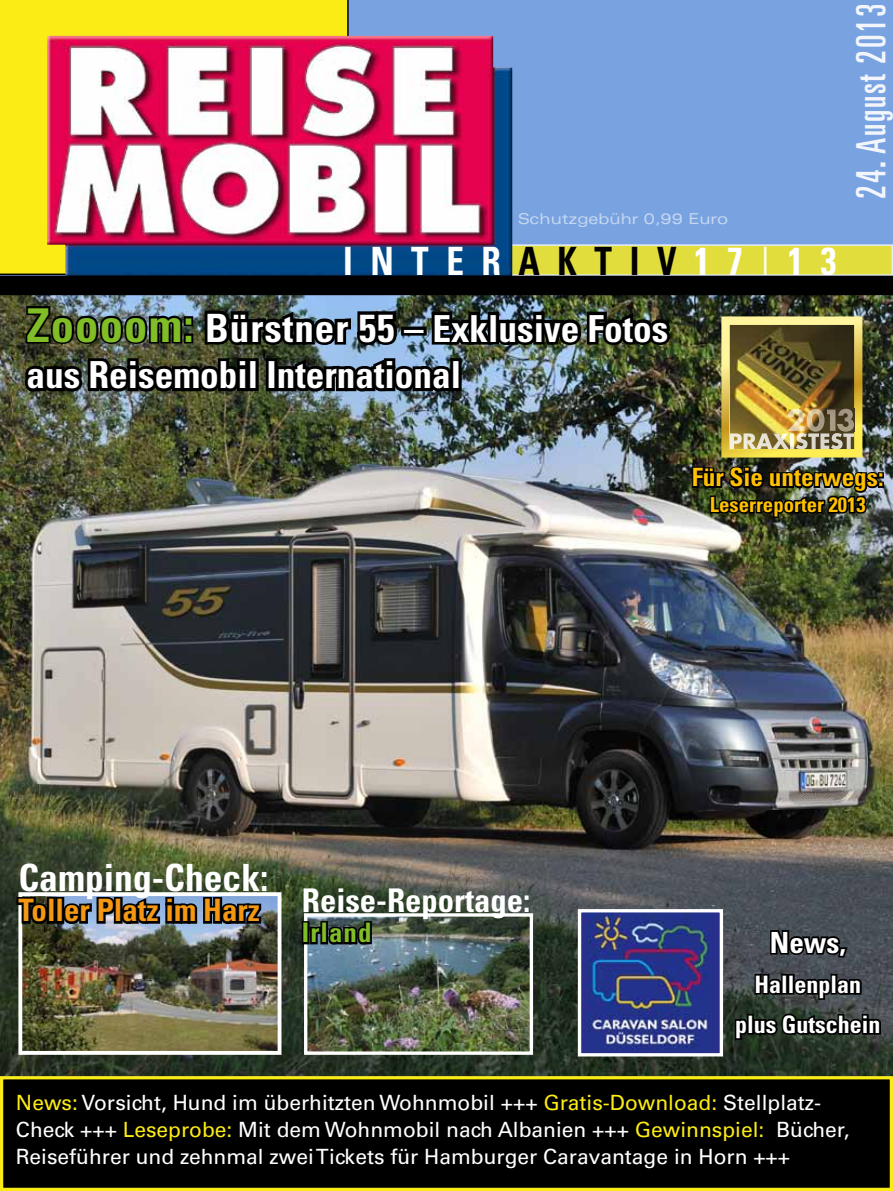
<style>
.page{position:relative;width:893px;height:1191px;background:#fff}
.page>*{position:absolute;margin:0;border:0;box-sizing:border-box;transform-origin:0 0}
.t1{font:ultra-condensed 40.5px "Univers LT Std";letter-spacing:.05em;color:#fff;scale:.9 1}
.t2{font:700 condensed 39px "Univers LT Std";letter-spacing:.5em;color:#fff;scale:.9 1}
.t3{font:700 condensed 37.5px "Univers LT Std";color:#fff}
.t4{font:700 condensed 37.2px/46.5px "Univers LT Std";color:#fff}
.t5{font:700 condensed 32.7px "Univers LT Std";color:#fff}
.t6{font:700 condensed 30.9px "Univers LT Std";color:#f49712}
.t7{font:700 condensed 29.1px "Univers LT Std";color:#fff}
.t8{font:700 condensed 26.85px "Univers LT Std";letter-spacing:.04em;color:#81bd26}
.t9{font:700 condensed 25.2px "Univers LT Std";color:#fec000}
.t10{font:700 condensed 24px/40px "Univers LT Std";color:#fff;text-align:center}
.t11{font:21px/27px "Univers LT Std";color:#fff}
.t12{font:700 condensed 20.7px "Univers LT Std";color:#fec000}
.t13{font:expanded 15px "Univers LT Std";color:#fff}
.s1{color:#000}
.s2{font-weight:300;font-stretch:normal}
.s3{font-size:46.5px;color:#81bd26}
.s4{font-size:39px}
.s5{color:#fcec15}
</style>
<div class="page">
<img style="left:0;top:295px;width:893px;height:781px">
<div style="left:0;top:0;width:893px;height:295px;background:#79a3e0"></div>
<div style="left:113px;top:244px;width:780px;height:32px;background:#e1dd3d;border:2px solid #fff"></div>
<div style="left:0;top:0;width:349px;height:275px;background:#fcec15"></div>
<img style="left:47px;top:36px;width:465px;height:214px">
<img style="left:22px;top:250px;width:651px;height:152px">
<div style="left:450px;top:358px;width:12px;height:33px;border:6px solid #000"></div>
<img style="left:308px;top:917px;width:221px;height:133px">
<div style="left:304px;top:913px;width:229px;height:141px;border:3px solid #fff"></div>
<div style="left:302px;top:921px;width:8px;height:23px;border:4px solid #000"></div>
<svg style="left:308px;top:854px;width:66px;height:94px;background:#4a5247"></svg>
<div style="left:1px;top:276px;width:891px;height:18px;background:#000"></div>
<div style="left:0;top:276px;width:893px;height:19px;border:2px solid #000"></div>
<div style="left:2px;top:1077px;width:889px;height:112px;background:#000"></div>
<div style="left:0;top:1076px;width:893px;height:115px;border:3px solid #fcec15"></div>
<div style="left:579px;top:910px;width:142px;height:144px;background:#29308b"></div>
<img style="left:588px;top:913px;width:121px;height:136px">
<div style="left:578px;top:909px;width:145px;height:147px;border:3px solid #fff"></div>
<svg style="left:753px;top:914px;width:110px;height:87px;background:#31363a"></svg>
<svg style="left:733px;top:1011px;width:150px;height:30px;background:#181e18"></svg>
<img style="left:23px;top:897px;width:253px;height:152px">
<div style="left:18px;top:892px;width:263px;height:162px;border:4px solid #fff"></div>
<svg style="left:14px;top:894px;width:36px;height:32px"></svg>
<div style="left:47px;top:897px;width:9px;height:26px;border:4px solid #000"></div>
<div style="left:56px;top:897px;width:8px;height:26px;border:4px solid #000"></div>
<img style="left:61px;top:819px;width:101px;height:109px">
<div style="left:165px;top:903px;width:9px;height:20px;border:4px solid #000"></div>
<div style="left:165px;top:897px;width:9px;height:7px;border:4px solid #000"></div>
<img style="left:171px;top:819px;width:92px;height:109px">
<img style="left:690px;top:316px;width:194px;height:203px">
<p class="t13" style="left:517px;top:209px;width:212px">Schutzgebühr 0,99 Euro</p>
<h2 class="t2" style="left:343px;top:237px;width:550px">INTER<span class="s1">AKTIV</span>17<span class="s2">I</span>13</h2>
<h3 class="t4" style="left:26px;top:305px;width:643px"><span class="s3">Zoooom:</span> <span class="s4">Bürstner 55 –</span> Exklusive Fotos aus Reisemobil International</h3>
<h1 class="t1" style="left:848px;top:199px;width:218px;rotate:-90deg">24. August 2013</h1>
<h3 class="t3" style="left:18px;top:855px;width:252px">Camping-Check:</h3>
<h3 class="t6" style="left:18px;top:891px;width:243px">Toller Platz im Harz</h3>
<h3 class="t5" style="left:302px;top:880px;width:230px">Reise-Reportage:</h3>
<p class="t8" style="left:302px;top:916px;width:71px">Irland</p>
<p class="t9" style="left:692px;top:462px;width:193px">Für Sie unterwegs:</p>
<p class="t12" style="left:710px;top:492px;width:157px">Leserreporter 2013</p>
<h3 class="t7" style="left:770px;top:924px;width:78px">News,</h3>
<p class="t10" style="left:735px;top:964px;width:147px">Hallenplan plus Gutschein</p>
<p class="t11" style="left:16px;top:1089px;width:835px"><span class="s5">News:</span> Vorsicht, Hund im überhitzten Wohnmobil +++ <span class="s5">Gratis-Download:</span> Stellplatz-<br>Check +++ <span class="s5">Leseprobe:</span> Mit dem Wohnmobil nach Albanien +++ <span class="s5">Gewinnspiel:</span> Bücher,<br>Reiseführer und zehnmal zwei Tickets für Hamburger Caravantage in Horn +++</p>
</div>
